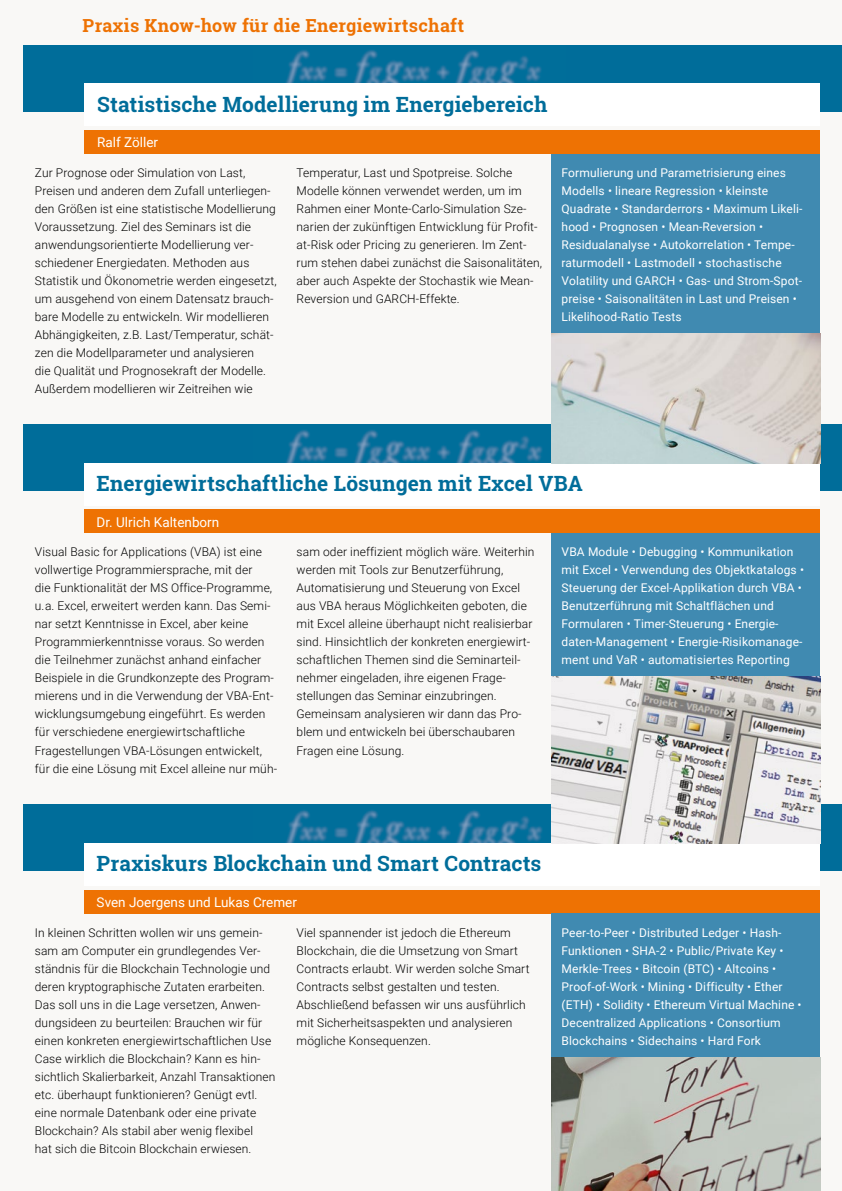
<style>
.page{position:relative;width:842px;height:1191px;background:#f9f8f6}
.page>*{position:absolute;margin:0;border:0;box-sizing:border-box;transform-origin:0 0}
.t1{font:700 21px "Roboto Slab";letter-spacing:.005em;color:#006d9a}
.t2{font:700 18px "Roboto Slab";letter-spacing:.015em;color:#ee7203}
.t3{font:13.5px "Roboto";color:#fff}
.t4{font:300 12px/18px "Roboto";letter-spacing:.01em;color:#000}
.t5{font:12px/18px "Roboto";letter-spacing:.01em;color:#fff}
</style>
<div class="page">
<div style="left:23px;top:45px;width:819px;height:67px;background:#006d9a"></div>
<img style="left:253px;top:50px;width:312px;height:34px">
<div style="left:85px;top:84px;width:735px;height:42px;background:#fff"></div>
<div style="left:85px;top:130px;width:735px;height:24px;background:#ee7203"></div>
<div style="left:552px;top:154px;width:268px;height:236px;background:#408ab1"></div>
<div style="left:23px;top:425px;width:819px;height:66px;background:#006d9a"></div>
<img style="left:286px;top:425px;width:266px;height:38px">
<div style="left:85px;top:463px;width:735px;height:42px;background:#fff"></div>
<div style="left:85px;top:510px;width:735px;height:23px;background:#ee7203"></div>
<div style="left:23px;top:804px;width:819px;height:67px;background:#006d9a"></div>
<img style="left:286px;top:804px;width:266px;height:39px">
<div style="left:85px;top:843px;width:735px;height:42px;background:#fff"></div>
<div style="left:85px;top:890px;width:735px;height:23px;background:#ee7203"></div>
<div style="left:552px;top:913px;width:268px;height:222px;background:#408ab1"></div>
<img style="left:552px;top:1057px;width:268px;height:134px">
<div style="left:552px;top:533px;width:268px;height:148px;background:#408ab1"></div>
<img style="left:552px;top:676px;width:268px;height:167px">
<img style="left:552px;top:334px;width:268px;height:129px">
<h2 class="t2" style="left:83px;top:14px;width:383px">Praxis Know-how für die Energiewirtschaft</h2>
<h1 class="t1" style="left:97px;top:90px;width:452px">Statistische Modellierung im Energiebereich</h1>
<p class="t3" style="left:97px;top:133px;width:62px">Ralf Zöller</p>
<p class="t4" style="left:35px;top:163px;width:243px">Zur Prognose oder Simulation von Last, Preisen und anderen dem Zufall unterliegen&shy;den Größen ist eine statistische Modellierung Voraussetzung. Ziel des Seminars ist die anwendungsorientierte Modellierung ver&shy;schiedener Energiedaten. Methoden aus Statistik und Ökonometrie werden eingesetzt, um ausgehend von einem Datensatz brauch&shy;bare Modelle zu entwickeln. Wir modellieren Abhängigkeiten, z.B. Last/Temperatur, schät&shy;zen die Modellparameter und analysieren<br>die Qualität und Prognosekraft der Modelle.<br>Außerdem modellieren wir Zeitreihen wie</p>
<p class="t4" style="left:297px;top:163px;width:247px">Temperatur, Last und Spotpreise. Solche Modelle können verwendet werden, um im Rahmen einer Monte-Carlo-Simulation Sze&shy;narien der zukünftigen Entwicklung für Profit&shy;at-Risk oder Pricing zu generieren. Im Zent&shy;rum stehen dabei zunächst die Saisonalitäten, aber auch Aspekte der Stochastik wie Mean-Reversion und GARCH-Effekte.</p>
<p class="t5" style="left:562px;top:163px;width:242px">Formulierung und Parametrisierung eines Modells • lineare Regression • kleinste Quadrate • Standarderrors • Maximum Likeli&shy;hood • Prognosen • Mean-Reversion • Residualanalyse • Autokorrelation • Tempe&shy;raturmodell • Lastmodell • stochastische Volatility und GARCH • Gas- und Strom-Spot&shy;preise • Saisonalitäten in Last und Preisen • Likelihood-Ratio Tests</p>
<h1 class="t1" style="left:97px;top:469px;width:488px">Energiewirtschaftliche Lösungen mit Excel VBA</h1>
<p class="t3" style="left:97px;top:512px;width:124px">Dr. Ulrich Kaltenborn</p>
<p class="t4" style="left:35px;top:543px;width:244px">Visual Basic for Applications (VBA) ist eine vollwertige Programmiersprache, mit der<br>die Funktionalität der MS Office-Programme, u.a. Excel, erweitert werden kann. Das Semi&shy;nar setzt Kenntnisse in Excel, aber keine Programmierkenntnisse voraus. So werden die Teilnehmer zunächst anhand einfacher Beispiele in die Grundkonzepte des Program&shy;mierens und in die Verwendung der VBA-Ent&shy;wicklungsumgebung eingeführt. Es werden für verschiedene energiewirtschaftliche Fragestellungen VBA-Lösungen entwickelt, für die eine Lösung mit Excel alleine nur müh-</p>
<p class="t4" style="left:297px;top:543px;width:239px">sam oder ineffizient möglich wäre. Weiterhin werden mit Tools zur Benutzerführung, Automatisierung und Steuerung von Excel aus VBA heraus Möglichkeiten geboten, die mit Excel alleine überhaupt nicht realisierbar sind. Hinsichtlich der konkreten energiewirt&shy;schaftlichen Themen sind die Seminarteil&shy;nehmer eingeladen, ihre eigenen Frage&shy;stellungen das Seminar einzubringen.<br>Gemeinsam analysieren wir dann das Pro&shy;blem und entwickeln bei überschaubaren Fragen eine Lösung.</p>
<p class="t5" style="left:562px;top:543px;width:244px">VBA Module • Debugging • Kommunikation mit Excel • Verwendung des Objektkatalogs • Steuerung der Excel-Applikation durch VBA • Benutzerführung mit Schaltflächen und Formularen • Timer-Steuerung • Energie&shy;daten-Management • Energie-Risikomanage&shy;ment und VaR • automatisiertes Reporting</p>
<h1 class="t1" style="left:97px;top:849px;width:446px">Praxiskurs Blockchain und Smart Contracts</h1>
<p class="t3" style="left:97px;top:892px;width:202px">Sven Joergens und Lukas Cremer</p>
<p class="t4" style="left:35px;top:923px;width:242px">In kleinen Schritten wollen wir uns gemein&shy;sam am Computer ein grundlegendes Ver&shy;ständnis für die Blockchain Technologie und deren kryptographische Zutaten erarbeiten.<br>Das soll uns in die Lage versetzen, Anwen&shy;dungsideen zu beurteilen: Brauchen wir für einen konkreten energiewirtschaftlichen Use Case wirklich die Blockchain? Kann es hin&shy;sichtlich Skalierbarkeit, Anzahl Transaktionen etc. überhaupt funktionieren? Genügt evtl. eine normale Datenbank oder eine private Blockchain? Als stabil aber wenig flexibel<br>hat sich die Bitcoin Blockchain erwiesen.</p>
<p class="t4" style="left:297px;top:923px;width:235px">Viel spannender ist jedoch die Ethereum Blockchain, die die Umsetzung von Smart Contracts erlaubt. Wir werden solche Smart Contracts selbst gestalten und testen.<br>Abschließend befassen wir uns ausführlich mit Sicherheitsaspekten und analysieren mögliche Konsequenzen.</p>
<p class="t5" style="left:562px;top:923px;width:242px">Peer-to-Peer • Distributed Ledger • Hash-Funktionen • SHA-2 • Public/Private Key • Merkle-Trees • Bitcoin (BTC) • Altcoins • Proof-of-Work • Mining • Difficulty • Ether (ETH) • Solidity • Ethereum Virtual Machine • Decentralized Applications • Consortium Blockchains • Sidechains • Hard Fork</p>
</div>
